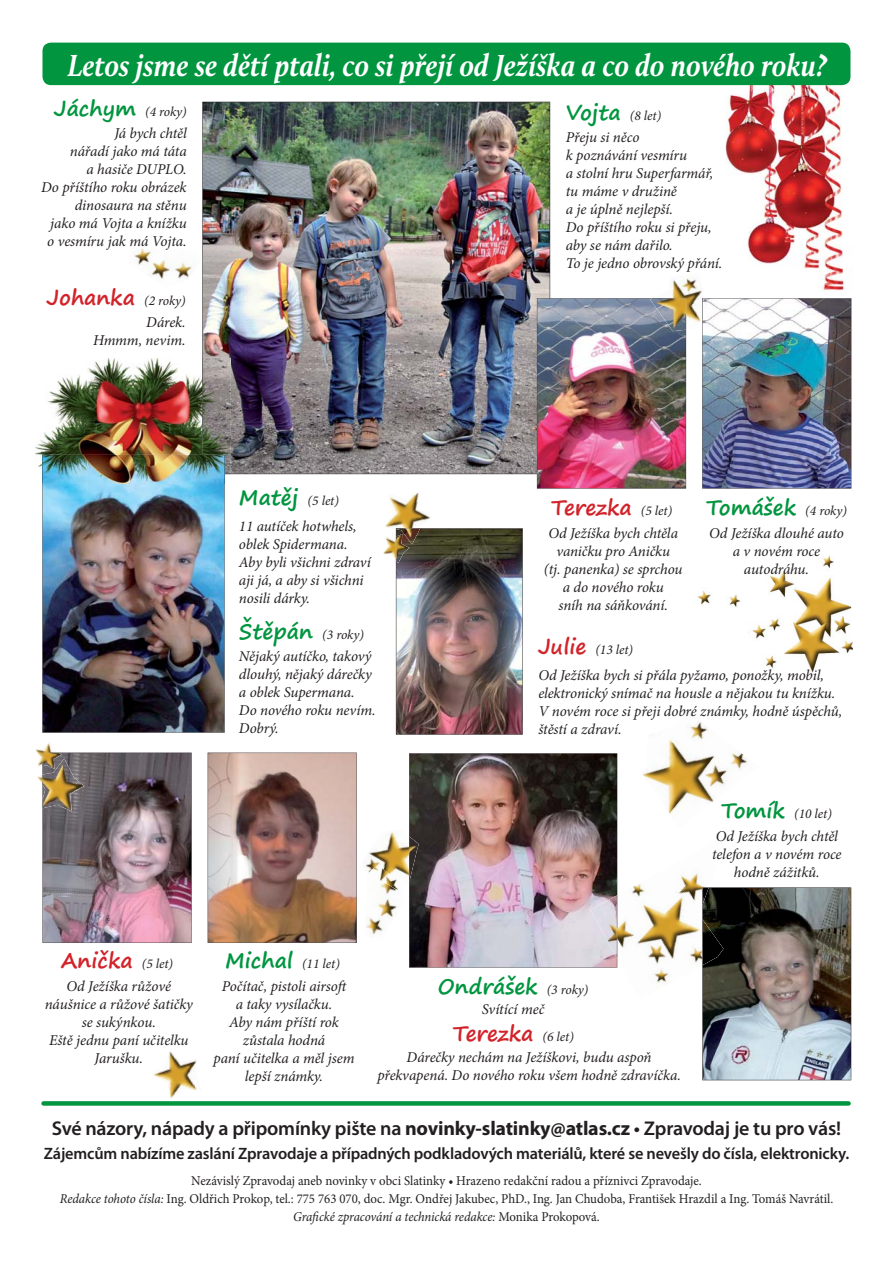
<style>
.page{position:relative;width:893px;height:1263px;background:#fff}
.page>*{position:absolute;margin:0;border:0;box-sizing:border-box;transform-origin:0 0}
.t1{font:italic 700 31.5px "Calluna";letter-spacing:.005em;color:#fff;scale:.9 1}
.t2{font:700 21px "Segoe Print";color:#d2232a}
.t3{font:700 21px "Segoe Print";color:#01953f}
.t4{font:600 19.95px "Myriad Pro";letter-spacing:-.01em;color:#231f20}
.t5{font:600 16.5px "Myriad Pro";letter-spacing:-.01em;color:#231f20}
.t6{font:italic 15px/18px "Minion Pro";letter-spacing:-.01em;color:#231f20;text-align:center}
.t7{font:13.5px/18px "Minion Pro";color:#231f20;text-align:center;scale:.95 1}
.t8{font:italic 13.5px "Minion Pro";letter-spacing:-.005em;color:#231f20}
.s1{font-family:"Segoe Print";font-weight:700;font-style:normal;font-size:21px;color:#01953f}
.s2{font-family:"Minion Pro";font-weight:400;font-style:italic;font-size:13.5px;color:#231f20}
.s3{font-family:"Segoe Print";font-weight:700;font-style:normal;font-size:21px;color:#d2232a}
.s4{font-weight:700}
.s5{font-style:italic}
</style>
<div class="page">
<img style="left:702px;top:888px;width:149px;height:192px">
<img style="left:697px;top:555px;width:156px;height:118px">
<img style="left:708px;top:83px;width:140px;height:208px">
<div style="left:44px;top:1101px;width:804px;height:5px;background:#01953f"></div>
<img style="left:202px;top:102px;width:348px;height:372px">
<img style="left:537px;top:298px;width:149px;height:191px">
<img style="left:42px;top:753px;width:150px;height:190px">
<img style="left:208px;top:753px;width:149px;height:190px">
<img style="left:42px;top:484px;width:183px;height:249px">
<img style="left:409px;top:753px;width:208px;height:215px">
<img style="left:35px;top:358px;width:196px;height:117px">
<img style="left:202px;top:358px;width:29px;height:116px">
<img style="left:224px;top:455px;width:1px;height:19px">
<img style="left:42px;top:455px;width:182px;height:29px">
<img style="left:385px;top:492px;width:46px;height:37px">
<img style="left:383px;top:535px;width:13px;height:25px">
<img style="left:396px;top:528px;width:127px;height:207px">
<img style="left:617px;top:836px;width:109px;height:164px">
<img style="left:709px;top:888px;width:14px;height:77px">
<img style="left:702px;top:888px;width:1px;height:77px">
<img style="left:703px;top:888px;width:6px;height:77px">
<img style="left:590px;top:895px;width:28px;height:64px">
<img style="left:643px;top:721px;width:105px;height:93px">
<img style="left:366px;top:892px;width:31px;height:43px">
<img style="left:365px;top:831px;width:44px;height:46px">
<img style="left:409px;top:836px;width:10px;height:46px">
<img style="left:366px;top:866px;width:36px;height:26px">
<div style="left:42px;top:43px;width:808px;height:42px;background:#01953f;border-radius:9px"></div>
<img style="left:671px;top:274px;width:31px;height:56px">
<img style="left:650px;top:299px;width:36px;height:32px">
<img style="left:652px;top:298px;width:34px;height:32px">
<img style="left:702px;top:298px;width:149px;height:191px">
<img style="left:37px;top:774px;width:6px;height:35px">
<img style="left:43px;top:758px;width:42px;height:53px">
<img style="left:35px;top:743px;width:24px;height:25px">
<img style="left:43px;top:753px;width:19px;height:16px">
<img style="left:42px;top:753px;width:1px;height:13px">
<img style="left:43px;top:753px;width:17px;height:13px">
<img style="left:134px;top:250px;width:59px;height:29px">
<img style="left:153px;top:1051px;width:44px;height:47px">
<h1 class="t1" style="left:67px;top:52px;width:845px">Letos jsme se dětí ptali, co si přejí od Ježíška a co do nového roku?</h1>
<p class="t8" style="left:54px;top:106px;width:134px"><span class="s1">Jáchym</span> (4 roky)</p>
<p class="t6" style="left:41px;top:126px;width:147px;text-align:right">Já bych chtěl<br>nářadí jako má táta<br>a hasiče DUPLO.<br>Do příštího roku obrázek dinosaura na stěnu<br>jako má Vojta a knížku o vesmíru jak má Vo ta.</p>
<h2 class="t2" style="left:47px;top:279px;width:140px">Johanka <span class="s2">(2 roky)</span></h2>
<p class="t6" style="left:93px;top:315px;width:94px;text-align:right">Dárek.<br>Hmmm, nevim.</p>
<p class="t6" style="left:167px;top:234px;width:5px">j</p>
<p class="t8" style="left:566px;top:110px;width:97px"><span class="s1">Vojta</span> (8 let)</p>
<p class="t6" style="left:566px;top:130px;width:158px;text-align:left">Přeju si něco<br>k poznávání vesmíru<br>a stolní hru Superfarmář, tu máme v družině<br>a je úplně nejlepší.<br>Do příštího roku si přeju, aby se nám dařilo.<br>To je jedno obrovský přání.</p>
<p class="t8" style="left:239px;top:496px;width:101px"><span class="s1">Matěj</span> (5 let)</p>
<p class="t6" style="left:239px;top:519px;width:134px;text-align:left">11 autíček hotwhels, oblek Spidermana.<br>Aby byli všichni zdraví aji já, a aby si všichni nosili dárky.</p>
<p class="t8" style="left:239px;top:629px;width:126px"><span class="s1">Štěpán</span> (3 roky)</p>
<p class="t6" style="left:239px;top:649px;width:138px;text-align:left">Nějaký autíčko, takový dlouhý, nějaký dárečky a oblek Supermana.<br>Do nového roku nevím.<br>Dobrý.</p>
<h2 class="t2" style="left:551px;top:488px;width:122px">Terezka <span class="s2">(5 let)</span></h2>
<p class="t6" style="left:544px;top:526px;width:140px">Od Ježíška bych chtěla vaničku pro Aničku<br>(tj. panenka) se sprchou a do nového roku<br>sníh na sáňkování.</p>
<h2 class="t3" style="left:706px;top:488px;width:142px">Tomášek <span class="s2">(4 roky)</span></h2>
<p class="t6" style="left:709px;top:526px;width:136px">Od Ježíška dlouhé auto a v novém roce autodráhu.</p>
<p class="t8" style="left:538px;top:644px;width:96px"><span class="s3">Julie</span> (13 let)</p>
<p class="t6" style="left:538px;top:667px;width:306px;text-align:left">Od Ježíška bych si přála pyžamo, ponožky, mobil, elektronický snímač na housle a nějakou tu knížku.<br>V novém roce si přeji dobré známky, hodně úspěchů, štěstí a zdraví.</p>
<p class="t8" style="left:721px;top:808px;width:112px"><span class="s1">Tomík</span> (10 let)</p>
<p class="t6" style="left:712px;top:828px;width:131px">Od Ježíška bych chtěl telefon a v novém roce hodně zážitků.</p>
<h2 class="t2" style="left:61px;top:942px;width:114px">Anička <span class="s2">(5 let)</span></h2>
<p class="t6" style="left:45px;top:979px;width:150px">Od Ježíška růžové náušnice a růžové šatičky se sukýnkou.<br>Eště jednu paní učitelku<br>Jarušku.</p>
<p class="t8" style="left:225px;top:959px;width:116px"><span class="s1">Michal</span> (11 let)</p>
<p class="t6" style="left:213px;top:979px;width:143px">Počítač, pistoli airsoft<br>a taky vysílačku.<br>Aby nám příští rok zůstala hodná<br>paní učitelka a měl jsem lepší známky.</p>
<h2 class="t3" style="left:438px;top:968px;width:152px">Ondrášek <span class="s2">(3 roky)</span></h2>
<p class="t6" style="left:482px;top:1002px;width:64px">Svítící meč</p>
<h2 class="t2" style="left:453px;top:1015px;width:122px">Terezka <span class="s2">(6 let)</span></h2>
<p class="t6" style="left:377px;top:1049px;width:305px">Dárečky nechám na Ježíškovi, budu aspoň překvapená. Do nového roku všem hodně zdravíčka.</p>
<h3 class="t4" style="left:52px;top:1121px;width:791px">Své názory, nápady a připomínky pište na <span class="s4">novinky-slatinky@atlas.cz</span> • Zpravodaj je tu pro vás!</h3>
<p class="t5" style="left:44px;top:1147px;width:807px">Zájemcům nabízíme zaslání Zpravodaje a případných podkladových materiálů, které se nevešly do čísla, elektronicky.</p>
<p class="t7" style="left:60px;top:1172px;width:816px">Nezávislý Zpravodaj aneb novinky v obci Slatinky • Hrazeno redakční radou a příznivci Zpravodaje.<br><span class="s5">Redakce tohoto čísla:</span> Ing. Oldřich Prokop, tel.: 775 763 070, doc. Mgr. Ondřej Jakubec, PhD., Ing. Jan Chudoba, František Hrazdil a Ing. Tomáš Navrátil.<br><span class="s5">Grafické zpracování a technická redakce:</span> Monika Prokopová.</p>
</div>
